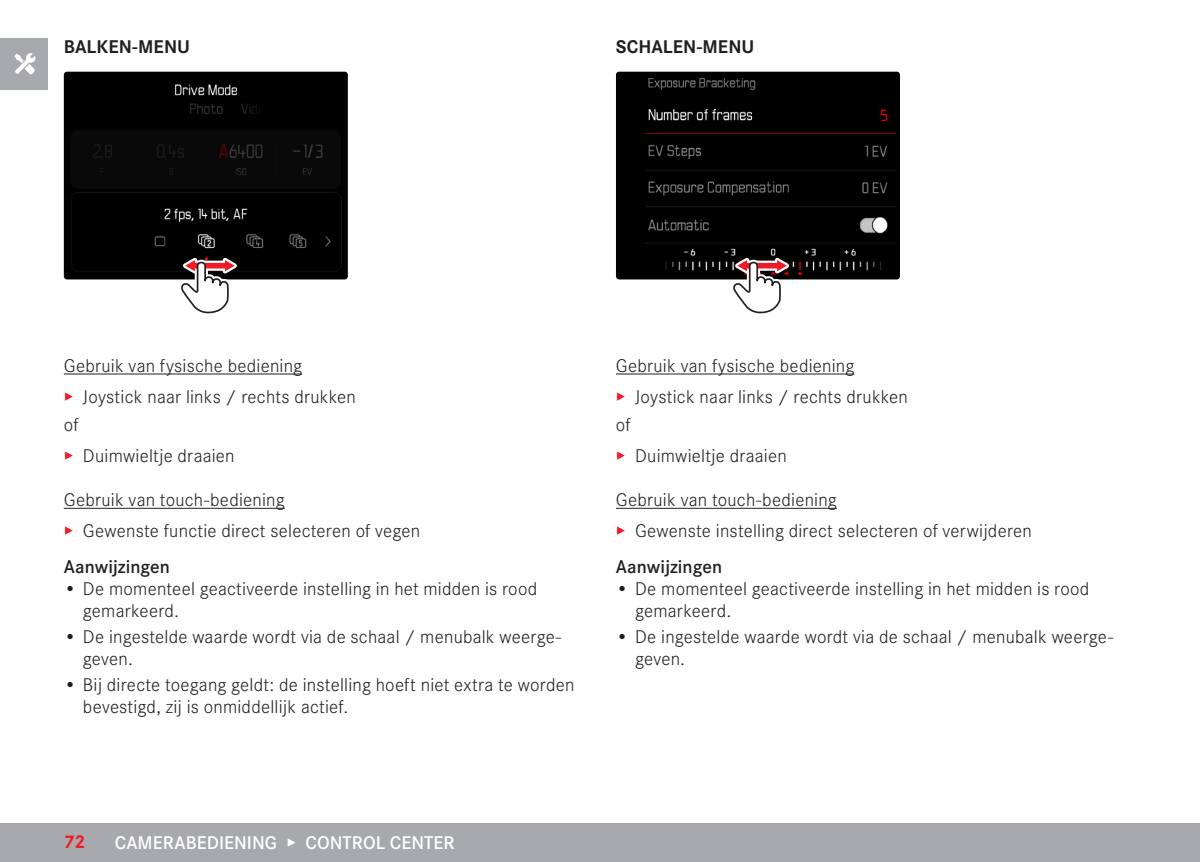
<style>
.page{position:relative;width:1200px;height:862px;background:#fff}
.page>*{position:absolute;margin:0;border:0;box-sizing:border-box;transform-origin:0 0}
.Text____Mittels_XXX-Steuerung{font:300 19.12px/22.3px "Corporate S";letter-spacing:.01em;color:#231f20}
.t1{font:600 19.12px "Corporate S";letter-spacing:.005em;color:#fff}
.Heading____Note_Heading{font:600 19.12px "Corporate S";color:#231f20}
.Heading____Heading_03{font:700 19.12px "Corporate S";color:#231f20}
.Text____oder{font:300 19.12px "Corporate S";color:#231f20}
.t2{font:700 19.12px "Corporate S";color:#ee1c28}
.s1{color:#ee1c28}
</style>
<div class="page">
<div style="left:0;top:823px;width:1199px;height:38px;background:#a8a9ad"></div>
<div style="left:0;top:38px;width:48px;height:51px;background:#a8a9ad"></div>
<img style="left:14px;top:53px;width:22px;height:21px">
<hr style="left:64px;top:373px;width:238px;height:1px;background:#231f20">
<hr style="left:64px;top:507px;width:221px;height:1px;background:#231f20">
<img style="left:64px;top:72px;width:284px;height:207px">
<svg style="left:180px;top:258px;width:56px;height:56px"></svg>
<hr style="left:615px;top:373px;width:239px;height:1px;background:#231f20">
<hr style="left:615px;top:507px;width:221px;height:1px;background:#231f20">
<img style="left:616px;top:72px;width:283px;height:207px">
<svg style="left:731px;top:258px;width:57px;height:56px"></svg>
<p class="Heading____Heading_03" style="left:64px;top:32px;width:128px">BALKEN-MENU</p>
<p class="Heading____Heading_03" style="left:615px;top:32px;width:140px">SCHALEN-MENU</p>
<p class="Text____Mittels_XXX-Steuerung" style="left:64px;top:353px;width:240px">Gebruik van fysische bediening</p>
<p class="Text____Mittels_XXX-Steuerung" style="left:64px;top:383px;width:293px"><span class="s1">▸</span> Joystick naar links / rechts drukken</p>
<p class="Text____oder" style="left:64px;top:411px;width:16px">of</p>
<p class="Text____Mittels_XXX-Steuerung" style="left:64px;top:443px;width:172px"><span class="s1">▸</span> Duimwieltje draaien</p>
<p class="Text____Mittels_XXX-Steuerung" style="left:64px;top:487px;width:222px">Gebruik van touch-bediening</p>
<p class="Text____Mittels_XXX-Steuerung" style="left:64px;top:518px;width:357px"><span class="s1">▸</span> Gewenste functie direct selecteren of vegen</p>
<p class="Heading____Note_Heading" style="left:64px;top:551px;width:108px">Aanwijzingen</p>
<p class="Text____Mittels_XXX-Steuerung" style="left:83px;top:576px;width:455px;text-indent:-19px">• De momenteel geactiveerde instelling in het midden is rood gemarkeerd.</p>
<p class="Text____Mittels_XXX-Steuerung" style="left:83px;top:624px;width:479px;text-indent:-19px">• De ingestelde waarde wordt via de schaal / menubalk weerge&shy;geven.</p>
<p class="Text____Mittels_XXX-Steuerung" style="left:83px;top:672px;width:493px;text-indent:-19px">• Bij directe toegang geldt: de instelling hoeft niet extra te worden bevestigd, zij is onmiddellijk actief.</p>
<p class="Text____Mittels_XXX-Steuerung" style="left:615px;top:353px;width:240px">Gebruik van fysische bediening</p>
<p class="Text____Mittels_XXX-Steuerung" style="left:615px;top:383px;width:293px"><span class="s1">▸</span> Joystick naar links / rechts drukken</p>
<p class="Text____oder" style="left:615px;top:411px;width:16px">of</p>
<p class="Text____Mittels_XXX-Steuerung" style="left:615px;top:443px;width:172px"><span class="s1">▸</span> Duimwieltje draaien</p>
<p class="Text____Mittels_XXX-Steuerung" style="left:615px;top:487px;width:222px">Gebruik van touch-bediening</p>
<p class="Text____Mittels_XXX-Steuerung" style="left:615px;top:518px;width:417px"><span class="s1">▸</span> Gewenste instelling direct selecteren of verwijderen</p>
<p class="Heading____Note_Heading" style="left:615px;top:551px;width:108px">Aanwijzingen</p>
<p class="Text____Mittels_XXX-Steuerung" style="left:635px;top:576px;width:455px;text-indent:-19px">• De momenteel geactiveerde instelling in het midden is rood gemarkeerd.</p>
<p class="Text____Mittels_XXX-Steuerung" style="left:635px;top:624px;width:479px;text-indent:-19px">• De ingestelde waarde wordt via de schaal / menubalk weerge&shy;geven.</p>
<p class="t2" style="left:64px;top:826px;width:23px">72</p>
<p class="t1" style="left:115px;top:827px;width:341px">CAMERABEDIENING ▸ CONTROL CENTER</p>
</div>
